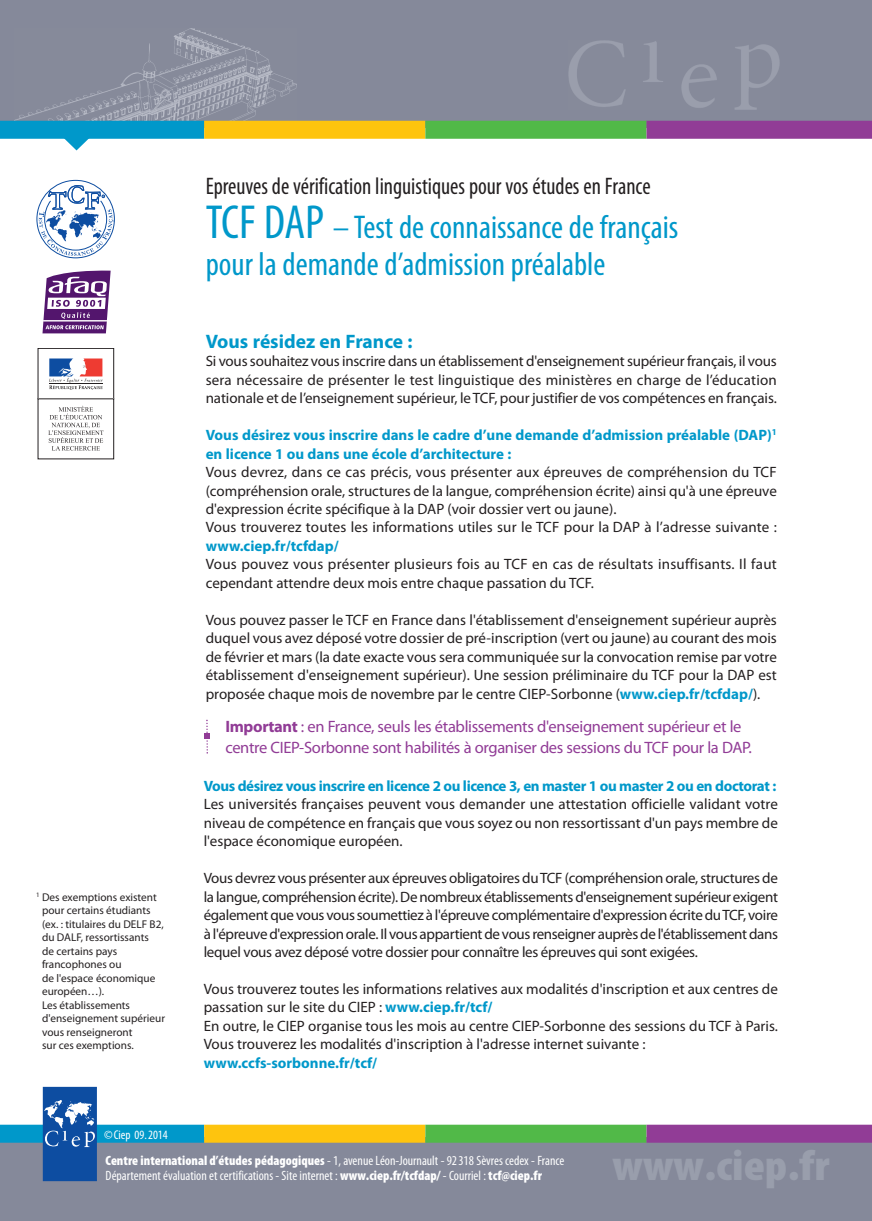
<style>
.page{position:relative;width:872px;height:1221px;background:#fff}
.page>*{position:absolute;margin:0;border:0;box-sizing:border-box;transform-origin:0 0}
.t1{font:900 condensed 43.2px "Myriad Pro";color:#999eac;scale:1.11 1}
.t2{font:condensed 33px/37.5px "Myriad Pro";color:#0098ca}
.t3{font:condensed 24px "Myriad Pro";color:#231f20;scale:.95 1}
.t4{font:700 19.5px "Myriad Pro";color:#0098ca}
.t5{font:16.5px/21px "Myriad Pro";letter-spacing:-.02em;color:#913c96}
.t6{font:15px/18.5px "Myriad Pro";color:#231f20;text-align:justify}
.t7{font:700 15px/18.5px "Myriad Pro";color:#0098ca}
.t8{font:700 15px "Myriad Pro";letter-spacing:-.03em;color:#0098ca}
.t9{font:condensed 13.5px/15px "Myriad Pro";color:#fff}
.t10{font:condensed 12.75px "Myriad Pro";color:#fff}
.t11{font:11.25px/13.5px "Myriad Pro";color:#231f20}
.s1{font-size:48px}
.s2{font-weight:700;color:#0098ca}
.s3{font-weight:700}
.s4{font-weight:900}
</style>
<div class="page">
<div style="left:0;top:0;width:872px;height:128px;background:#85899a"></div>
<img style="left:15px;top:29px;width:281px;height:92px">
<img style="left:568px;top:40px;width:211px;height:70px">
<svg style="left:65px;top:139px;width:24px;height:11px"></svg>
<div style="left:0;top:121px;width:204px;height:18px;background:#0098ca"></div>
<div style="left:204px;top:121px;width:221px;height:18px;background:#fec40e"></div>
<div style="left:425px;top:121px;width:221px;height:18px;background:#51b948"></div>
<div style="left:646px;top:121px;width:226px;height:18px;background:#913c96"></div>
<div style="left:0;top:1137px;width:872px;height:83px;background:#85899a"></div>
<div style="left:0;top:1124px;width:204px;height:18px;background:#0098ca"></div>
<div style="left:204px;top:1124px;width:221px;height:18px;background:#fec40e"></div>
<div style="left:425px;top:1124px;width:221px;height:18px;background:#51b948"></div>
<div style="left:646px;top:1124px;width:226px;height:18px;background:#913c96"></div>
<div style="left:43px;top:1087px;width:53px;height:93px;background:#0d4da1"></div>
<div style="left:43px;top:1086px;width:54px;height:95px;border:1px solid #0d4da1"></div>
<svg style="left:44px;top:1099px;width:51px;height:47px"></svg>
<svg style="left:204px;top:719px;width:6px;height:34px"></svg>
<svg style="left:42px;top:270px;width:69px;height:63px"></svg>
<hr style="left:43px;top:320px;width:64px;height:1px;background:#fff">
<svg style="left:39px;top:185px;width:75px;height:71px"></svg>
<svg style="left:37px;top:348px;width:78px;height:112px"></svg>
<div style="left:38px;top:348px;width:76px;height:51px;background:#fff"></div>
<div style="left:38px;top:348px;width:76px;height:51px;border:1px solid #231f20"></div>
<svg style="left:49px;top:358px;width:54px;height:32px"></svg>
<hr style="left:49px;top:383px;width:53px;height:1px;background:#231f20">
<div style="left:38px;top:399px;width:76px;height:60px;background:#fff"></div>
<svg style="left:48px;top:406px;width:56px;height:44px"></svg>
<h3 class="t3" style="left:206px;top:178px;width:470px">Epreuves de vérification linguistiques pour vos études en France</h3>
<h2 class="t2" style="left:206px;top:211px;width:474px"><span class="s1">TCF DAP</span> – Test de connaissance de français pour la demande d’admission préalable</h2>
<p class="t11" style="left:42px;top:891px;width:124px;text-indent:-6px"><sup>1</sup> Des exemptions existent pour certains étudiants (ex. : titulaires du DELF B2, du DALF, ressortissants<br>de certains pays francophones ou<br>de l'espace économique européen…).<br>Les établissements d'enseignement supérieur vous renseigneront<br>sur ces exemptions.</p>
<p class="t10" style="left:104px;top:1130px;width:65px">©Ciep 09.2014</p>
<h3 class="t4" style="left:206px;top:334px;width:208px">Vous résidez en France :</h3>
<p class="t6" style="left:206px;top:353px;width:572px">Si vous souhaitez vous inscrire dans un établissement d'enseignement supérieur français, il vous sera nécessaire de présenter le test linguistique des ministères en charge de l’éducation nationale et de l’enseignement supérieur, leTCF, pour justifier de vos compétences en français.</p>
<p class="t7" style="left:206px;top:427px;width:572px">Vous désirez vous inscrire dans le cadre d’une demande d’admission préalable (DAP)<sup>1 </sup>en licence 1 ou dans une école d’architecture :</p>
<p class="t6" style="left:206px;top:464px;width:572px;text-align:left">Vous devrez, dans ce cas précis, vous présenter aux épreuves de compréhension du TCF (compréhension orale, structures de la langue, compréhension écrite) ainsi qu'à une épreuve d'expression écrite spécifique à la DAP (voir dossier vert ou jaune).<br>Vous trouverez toutes les informations utiles sur le TCF pour la DAP à l’adresse suivante :</p>
<p class="t7" style="left:206px;top:538px;width:135px">www.ciep.fr/tcfdap/</p>
<p class="t6" style="left:206px;top:556px;width:572px">Vous pouvez vous présenter plusieurs fois au TCF en cas de résultats insuffisants. Il faut cependant attendre deux mois entre chaque passation du TCF.</p>
<p class="t6" style="left:206px;top:611px;width:572px">Vous pouvez passer le TCF en France dans l'établissement d'enseignement supérieur auprès duquel vous avez déposé votre dossier de pré-inscription (vert ou jaune) au courant des mois de février et mars (la date exacte vous sera communiquée sur la convocation remise par votre établissement d'enseignement supérieur). Une session préliminaire du TCF pour la DAP est proposée chaque mois de novembre par le centre CIEP-Sorbonne (<span class="s2">www.ciep.fr/tcfdap/</span>).</p>
<p class="t5" style="left:225px;top:716px;width:528px"><span class="s3">Important</span> : en France, seuls les établissements d'enseignement supérieur et le centre CIEP-Sorbonne sont habilités à organiser des sessions du TCF pour la DAP.</p>
<p class="t8" style="left:204px;top:780px;width:574px">Vous désirez vous inscrire en licence 2 ou licence 3, en master 1 ou master 2 ou en doctorat :</p>
<p class="t6" style="left:204px;top:796px;width:576px">Les universités françaises peuvent vous demander une attestation officielle validant votre niveau de compétence en français que vous soyez ou non ressortissant d'un pays membre de l'espace économique européen.</p>
<p class="t6" style="left:204px;top:870px;width:576px">Vous devrez vous présenter aux épreuves obligatoires duTCF (compréhension orale, structures de la langue, compréhensionécrite).Denombreux établissementsd'enseignementsupérieur exigent égalementque vous voussoumettiez à l'épreuve complémentaired'expressionécriteduTCF, voire à l'épreuved'expressionorale. Il vous appartientde vousrenseigner auprèsde l'établissementdans lequel vous avez déposé votre dossier pour connaître les épreuves qui sont exigées.</p>
<p class="t6" style="left:204px;top:980px;width:576px;text-align:left">Vous trouverez toutes les informations relatives aux modalités d'inscription et aux centres de passation sur le site du CIEP : <span class="s2">www.ciep.fr/tcf/<br></span>En outre, le CIEP organise tous les mois au centre CIEP-Sorbonne des sessions du TCF à Paris.<br>Vous trouverez les modalités d'inscription à l'adresse internet suivante :</p>
<p class="t7" style="left:204px;top:1054px;width:175px">www.ccfs-sorbonne.fr/tcf/</p>
<p class="t9" style="left:106px;top:1154px;width:460px"><span class="s4">Centre international d’études pédagogiques</span> - 1, avenue Léon-Journault - 92318 Sèvres cedex - France<br>Département évaluation et certifications - Site internet : <span class="s4">www.ciep.fr/tcfdap/</span> - Courriel : <span class="s4">tcf@ciep.fr</span></p>
<h1 class="t1" style="left:612px;top:1150px;width:197px">www.ciep.fr</h1>
</div>
